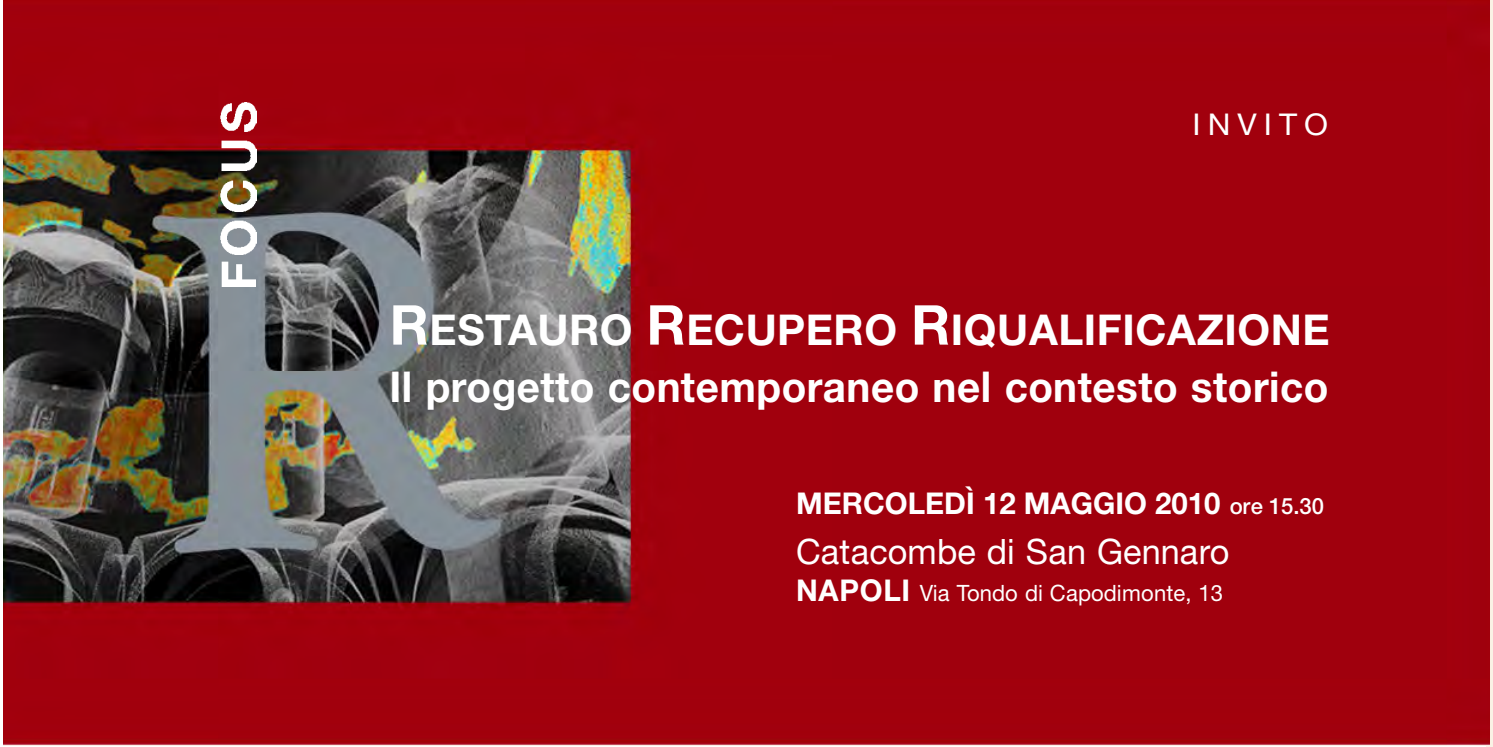
<style>
.page{position:relative;width:1493px;height:747px;background:#fff}
.page>*{position:absolute;margin:0;border:0;box-sizing:border-box;transform-origin:0 0}
.t1{font:700 42.5px/57px "Helvetica Neue";letter-spacing:.015em;color:#fff}
.t2{font:35px "Helvetica Neue";letter-spacing:.005em;color:#fff}
.t3{font:700 30px "Helvetica Neue";color:#fff}
.t4{font:30px "Helvetica Neue";color:#fff;scale:1.05 1}
.t5{font:22.5px "Helvetica Neue";color:#fff}
.s1{font-size:55px}
.s2{font-weight:500;font-size:22.5px}
.s3{font-weight:700;font-size:30px}
</style>
<div class="page">
<div style="left:1487px;top:0;width:6px;height:746px;background:#faf2e5"></div>
<img style="left:4px;top:0;width:1486px;height:745px">
<img style="left:219px;top:262px;width:37px;height:24px">
<img style="left:219px;top:220px;width:38px;height:34px">
<img style="left:219px;top:180px;width:38px;height:32px">
<img style="left:219px;top:141px;width:38px;height:29px">
<img style="left:219px;top:103px;width:38px;height:29px">
<p class="t4" style="left:1192px;top:114px;width:131px">I N V I T O</p>
<p class="t1" style="left:390px;top:305px;width:942px"><span class="s1">R</span>E S TAURO <span class="s1">R</span>ECUPERO <span class="s1">R</span>IQ U A L IF IC A Z IO N E<br>Il progetto contemporaneo nel contesto storico</p>
<p class="t3" style="left:796px;top:492px;width:529px">MERCOLEDÌ 12 MAGGIO 2010 <span class="s2">ore 15.30</span></p>
<p class="t2" style="left:796px;top:538px;width:435px">Catacombe di San Gennaro</p>
<p class="t5" style="left:796px;top:585px;width:428px"><span class="s3">N A P O L I</span> Via Tondo di Capodimonte, 13</p>
</div>
